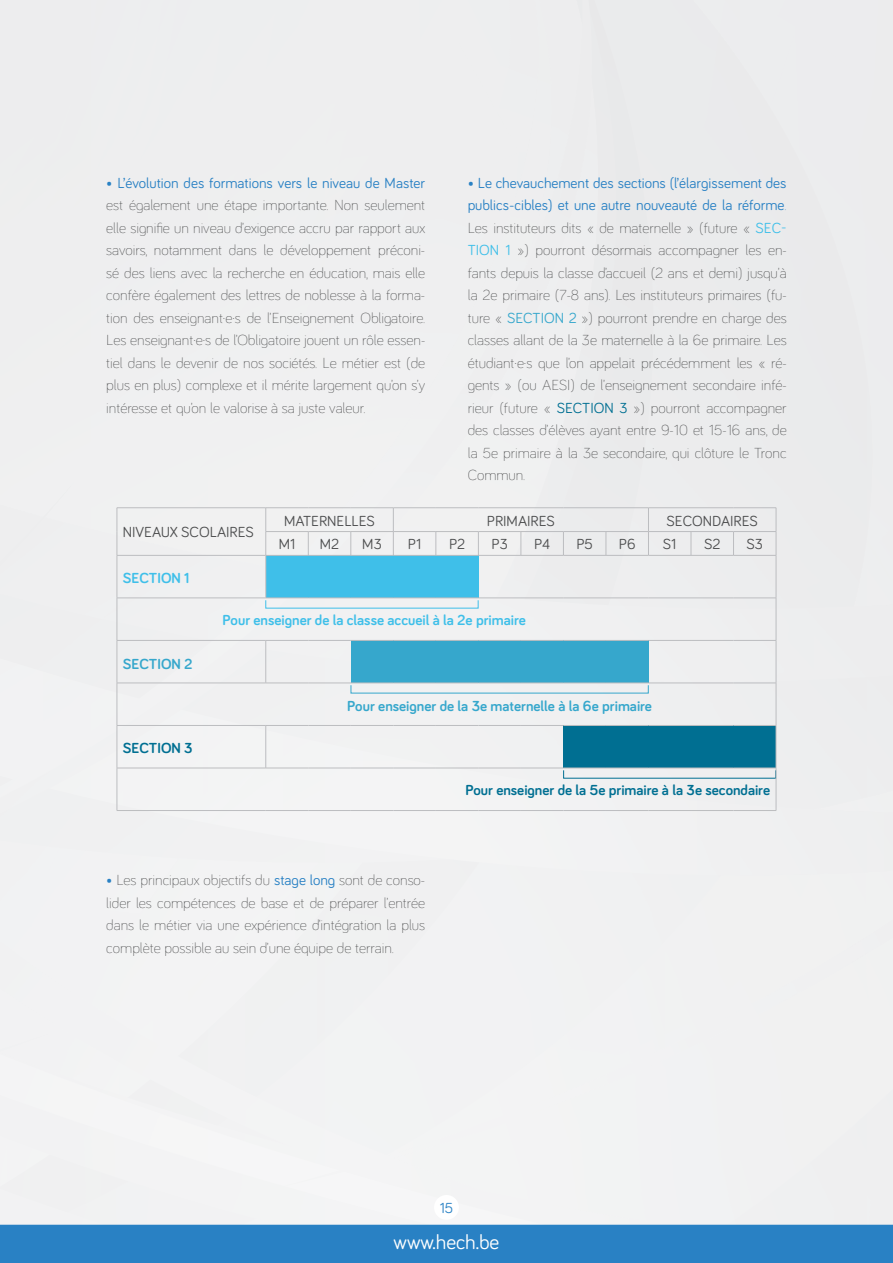
<style>
.page{position:relative;width:893px;height:1263px;background:#efeff0}
.page>*{position:absolute;margin:0;border:0;box-sizing:border-box;transform-origin:0 0}
.t1{font:21px "Bariol";color:#fff}
.t2{font:300 15px/22.5px "Bariol";color:#4b4c4d;text-align:justify}
.t3{font:15px "Bariol";color:#4b4c4d}
.t4{font:700 15px "Bariol";color:#3fbfe9}
.t5{font:700 15px "Bariol";color:#36a7cc}
.t6{font:700 15px "Bariol";color:#006f92}
.t7{font:15px "Bariol";color:#2981c4}
.s1{font-weight:400;color:#2981c4}
.s2{color:#2981c4}
.s3{font-weight:400;color:#3fbfe9}
.s4{font-weight:400;color:#36a7cc}
.s5{font-weight:400;color:#006f92}
</style>
<div class="page">
<div style="left:434px;top:1195px;width:25px;height:25px;background:#fff;border-radius:50%"></div>
<p class="t7" style="left:106px;top:172px;width:320px">• L’évolution des formations vers le niveau de Master</p>
<p class="t2" style="left:106px;top:193px;width:320px">est également une étape importante. Non seulement elle signifie un niveau d’exigence accru par rapport aux savoirs, notamment dans le développement préconi&shy;sé des liens avec la recherche en éducation, mais elle confère également des lettres de noblesse à la forma&shy;tion des enseignant·e·s de l’Enseignement Obligatoire.<br>Les enseignant·e·s de l’Obligatoire jouent un rôle essen&shy;tiel dans le devenir de nos sociétés. Le métier est (de plus en plus) complexe et il mérite largement qu’on s’y intéresse et qu’on le valorise à sa juste valeur.</p>
<p class="t2" style="left:468px;top:170px;width:320px"><span class="s1">• Le chevauchement des sections (l’élargissement des publics-cibles) et une autre nouveauté de la réforme</span><span class="s2">.<br></span>Les instituteurs dits « de maternelle » (future « <span class="s3">SEC-TION 1</span> ») pourront désormais accompagner les en&shy;fants depuis la classe d’accueil (2 ans et demi) jusqu’à la 2e primaire (7-8 ans). Les instituteurs primaires (fu&shy;ture « <span class="s4">SECTION 2</span> ») pourront prendre en charge des classes allant de la 3e maternelle à la 6e primaire. Les étudiant·e·s que l’on appelait précédemment les « ré&shy;gents » (ou AESI) de l’enseignement secondaire infé&shy;rieur (future « <span class="s5">SECTION 3</span> ») pourront accompagner des classes d’élèves ayant entre 9-10 et 15-16 ans, de la 5e primaire à la 3e secondaire, qui clôture le Tronc Commun.</p>
<p class="t3" style="left:123px;top:522px;width:133px">NIVEAUX SCOLAIRES</p>
<p class="t4" style="left:123px;top:567px;width:68px">SECTION 1</p>
<p class="t3" style="left:284px;top:510px;width:92px">MATERNELLES</p>
<p class="t3" style="left:487px;top:510px;width:70px">PRIMAIRES</p>
<p class="t3" style="left:667px;top:510px;width:93px">SECONDAIRES</p>
<p class="t3" style="left:279px;top:534px;width:18px">M1</p>
<p class="t3" style="left:320px;top:534px;width:21px">M2</p>
<p class="t3" style="left:362px;top:534px;width:21px">M3</p>
<p class="t3" style="left:408px;top:534px;width:15px">P1</p>
<p class="t3" style="left:449px;top:534px;width:18px">P2</p>
<p class="t3" style="left:491px;top:534px;width:18px">P3</p>
<p class="t3" style="left:534px;top:534px;width:18px">P4</p>
<p class="t3" style="left:576px;top:534px;width:18px">P5</p>
<p class="t3" style="left:619px;top:534px;width:18px">P6</p>
<p class="t3" style="left:663px;top:534px;width:15px">S1</p>
<p class="t3" style="left:704px;top:534px;width:18px">S2</p>
<p class="t3" style="left:746px;top:534px;width:18px">S3</p>
<p class="t5" style="left:123px;top:653px;width:71px">SECTION 2</p>
<p class="t6" style="left:123px;top:737px;width:71px">SECTION 3</p>
<p class="t4" style="left:223px;top:610px;width:305px">Pour enseigner de la classe accueil à la 2e primaire</p>
<p class="t5" style="left:347px;top:696px;width:306px">Pour enseigner de la 3e maternelle à la 6e primaire</p>
<p class="t6" style="left:465px;top:780px;width:306px">Pour enseigner de la 5e primaire à la 3e secondaire</p>
<p class="t2" style="left:106px;top:868px;width:320px"><span class="s2">•</span> Les principaux objectifs du <span class="s1">stage long</span> sont de conso&shy;lider les compétences de base et de préparer l’entrée dans le métier via une expérience d’intégration la plus complète possible au sein d’une équipe de terrain.</p>
<p class="t7" style="left:440px;top:1197px;width:15px">15</p>
<h1 class="t1" style="left:394px;top:1227px;width:107px">www.hech.be</h1>
</div>
